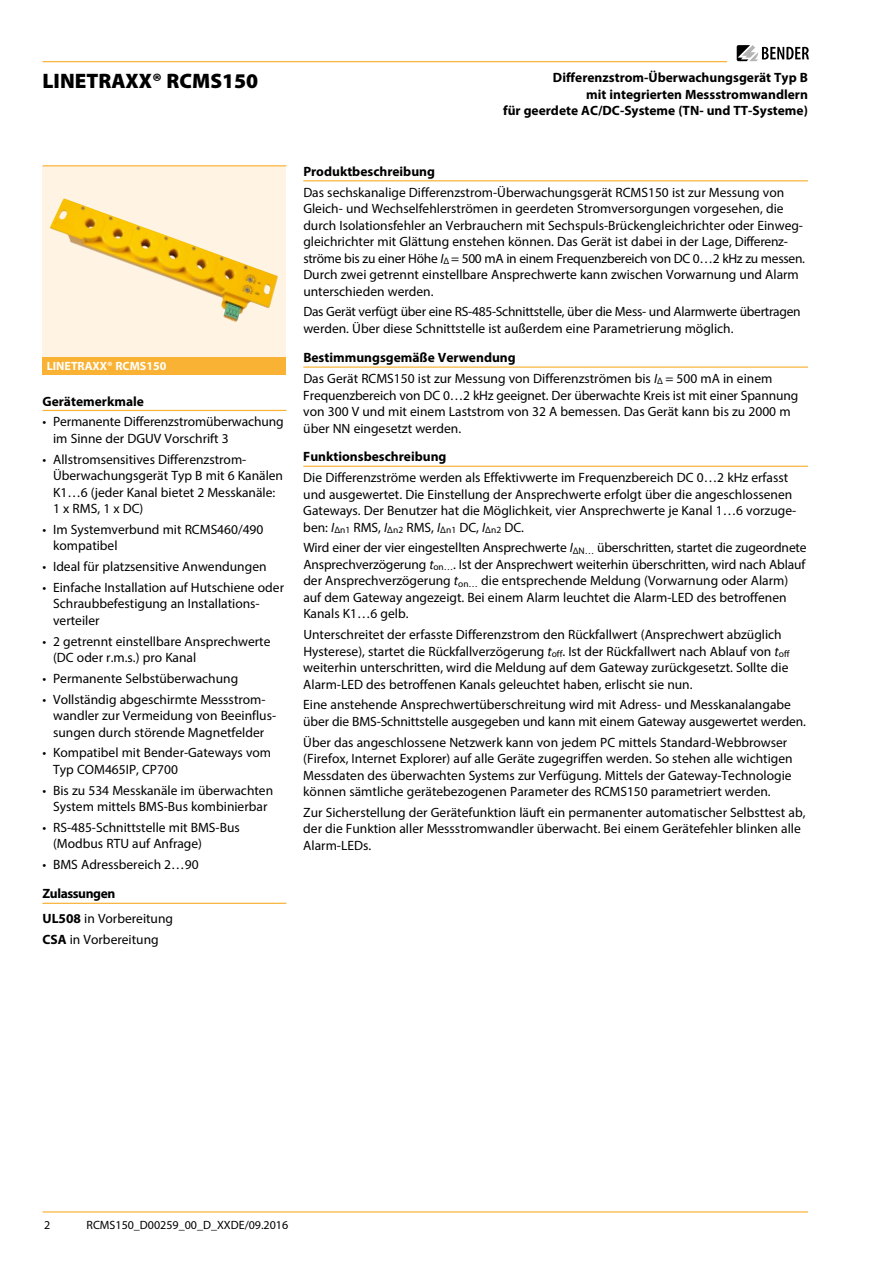
<style>
.page{position:relative;width:893px;height:1263px;background:#fff}
.page>*{position:absolute;margin:0;border:0;box-sizing:border-box;transform-origin:0 0}
.t1{font:900 21px "Myriad Pro";color:#000}
.t2{font:13.5px/16.5px "Myriad Pro";color:#000}
.t3{font:700 13.5px/16.5px "Myriad Pro";color:#000;text-align:right}
.t4{font:13.5px/16.5px "Myriad Pro";letter-spacing:-.02em;color:#000}
.t5{font:700 13.5px/25px "Myriad Pro";letter-spacing:-.03em;color:#000}
.t6{font:12px "Myriad Pro";color:#000}
.t7{font:700 12px "Myriad Pro";color:#fff}
.s1{font-weight:400}
.s2{font-weight:700}
.s3{font-style:italic}
</style>
<div class="page">
<svg style="left:737px;top:45px;width:72px;height:16px"></svg>
<hr style="left:43px;top:61px;width:684px;height:1px;background:#f9b234">
<hr style="left:43px;top:1211px;width:765px;height:1px;background:#f9b234">
<div style="left:43px;top:166px;width:243px;height:191px;background:#fff4e4"></div>
<img style="left:50px;top:198px;width:228px;height:124px">
<hr style="left:303px;top:180px;width:505px;height:1px;background:#f9b234">
<hr style="left:303px;top:366px;width:505px;height:2px;background:#f9b234">
<hr style="left:303px;top:466px;width:505px;height:1px;background:#f9b234">
<hr style="left:43px;top:410px;width:243px;height:1px;background:#f9b234">
<hr style="left:43px;top:903px;width:243px;height:1px;background:#f9b234">
<div style="left:43px;top:357px;width:243px;height:17px;background:#f9b234"></div>
<hr style="left:43px;top:165px;width:243px;height:1px;background:#f9b234">
<h1 class="t1" style="left:43px;top:69px;width:217px">LINETRAXX® RCMS150</h1>
<p class="t3" style="left:503px;top:69px;width:306px">Differenzstrom-Überwachungsgerät Typ B<br>mit integrierten Messstromwandlern<br>für geerdete AC/DC-Systeme (TN- und TT-Systeme)</p>
<p class="t7" style="left:47px;top:358px;width:121px">LINETRAXX® RCMS150</p>
<p class="t3" style="left:43px;top:392px;width:103px">Gerätemerkmale</p>
<p class="t2" style="left:53px;top:413px;width:232px;text-indent:-11px">• Permanente Differenzstromüberwachung im Sinne der DGUV Vorschrift 3</p>
<p class="t2" style="left:53px;top:451px;width:231px;text-indent:-11px">• Allstromsensitives Differenzstrom-<br>Überwachungsgerät Typ B mit 6 Kanälen<br>K1…6 (jeder Kanal bietet 2 Messkanäle:<br>1 x RMS, 1 x DC)</p>
<p class="t2" style="left:53px;top:521px;width:212px;text-indent:-11px">• Im Systemverbund mit RCMS460/490 kompatibel</p>
<p class="t2" style="left:43px;top:558px;width:226px">• Ideal für platzsensitive Anwendungen</p>
<p class="t2" style="left:53px;top:579px;width:232px;text-indent:-11px">• Einfache Installation auf Hutschiene oder<br>Schraubbefestigung an Installations&shy;verteiler</p>
<p class="t2" style="left:53px;top:633px;width:219px;text-indent:-11px">• 2 getrennt einstellbare Ansprechwerte (DC oder r.m.s.) pro Kanal</p>
<p class="t2" style="left:43px;top:670px;width:197px">• Permanente Selbstüberwachung</p>
<p class="t2" style="left:53px;top:691px;width:224px;text-indent:-11px">• Vollständig abgeschirmte Messstrom&shy;wandler zur Vermeidung von Beeinflus&shy;sungen durch störende Magnetfelder</p>
<p class="t2" style="left:53px;top:744px;width:220px;text-indent:-11px">• Kompatibel mit Bender-Gateways vom<br>Typ COM465IP, CP700</p>
<p class="t2" style="left:43px;top:782px;width:232px;text-align:center">• Bis zu 534 Messkanäle im überwachten<br>System mittels BMS-Bus kombinierbar</p>
<p class="t2" style="left:53px;top:819px;width:188px;text-indent:-11px">• RS-485-Schnittstelle mit BMS-Bus (Modbus RTU auf Anfrage)</p>
<p class="t2" style="left:43px;top:856px;width:158px">• BMS Adressbereich 2…90</p>
<p class="t5" style="left:43px;top:881px;width:132px">Zulassungen<br>UL508 <span class="s1">in Vorbereitung</span></p>
<p class="t2" style="left:43px;top:931px;width:118px"><span class="s2">CSA</span> in Vorbereitung</p>
<p class="t3" style="left:303px;top:163px;width:133px">Produktbeschreibung</p>
<p class="t2" style="left:303px;top:184px;width:503px">Das sechskanalige Differenzstrom-Überwachungsgerät RCMS150 ist zur Messung von Gleich- und Wechselfehlerströmen in geerdeten Stromversorgungen vorgesehen, die durch Isolationsfehler an Verbrauchern mit Sechspuls-Brückengleichrichter oder Einweg&shy;gleichrichter mit Glättung enstehen können. Das Gerät ist dabei in der Lage, Differenz&shy;ströme bis zu einer Höhe <span class="s3">I</span><sub>Δ</sub> = 500 mA in einem Frequenzbereich von DC 0…2 kHz zu messen.<br>Durch zwei getrennt einstellbare Ansprechwerte kann zwischen Vorwarnung und Alarm unterschieden werden.</p>
<p class="t4" style="left:303px;top:303px;width:499px">Das Gerät verfügt über eine RS-485-Schnittstelle, über die Mess- und Alarmwerte übertragen werden. Über diese Schnittstelle ist außerdem eine Parametrierung möglich.</p>
<p class="t2" style="left:303px;top:347px;width:471px;line-height:20.7px"><span class="s2">Bestimmungsgemäße Verwendung<br></span>Das Gerät RCMS150 ist zur Messung von Differenzströmen bis <span class="s3">I</span><sub>Δ</sub> = 500 mA in einem</p>
<p class="t2" style="left:303px;top:386px;width:496px">Frequenzbereich von DC 0…2 kHz geeignet. Der überwachte Kreis ist mit einer Spannung von 300 V und mit einem Laststrom von 32 A bemessen. Das Gerät kann bis zu 2000 m über NN eingesetzt werden.</p>
<p class="t3" style="left:303px;top:448px;width:145px">Funktionsbeschreibung</p>
<p class="t2" style="left:303px;top:469px;width:494px">Die Differenzströme werden als Effektivwerte im Frequenzbereich DC 0…2 kHz erfasst und ausgewertet. Die Einstellung der Ansprechwerte erfolgt über die angeschlossenen Gateways. Der Benutzer hat die Möglichkeit, vier Ansprechwerte je Kanal 1…6 vorzuge&shy;ben: <span class="s3">I</span><sub>Δn1</sub> RMS, <span class="s3">I</span><sub>Δn2</sub> RMS, <span class="s3">I</span><sub>Δn1</sub> DC, <span class="s3">I</span><sub>Δn2</sub> DC.</p>
<p class="t2" style="left:303px;top:539px;width:505px">Wird einer der vier eingestellten Ansprechwerte <span class="s3">I</span><sub>ΔN…</sub> überschritten, startet die zugeordnete Ansprechverzögerung <span class="s3">t</span><sub>on…</sub>. Ist der Ansprechwert weiterhin überschritten, wird nach Ablauf der Ansprechverzögerung <span class="s3">t</span><sub>on…</sub> die entsprechende Meldung (Vorwarnung oder Alarm) auf dem Gateway angezeigt. Bei einem Alarm leuchtet die Alarm-LED des betroffenen Kanals K1…6 gelb.</p>
<p class="t2" style="left:303px;top:626px;width:488px">Unterschreitet der erfasste Differenzstrom den Rückfallwert (Ansprechwert abzüglich Hysterese), startet die Rückfallverzögerung <span class="s3">t</span><sub>off</sub>. Ist der Rückfallwert nach Ablauf von <span class="s3">t</span><sub>off </sub>weiterhin unterschritten, wird die Meldung auf dem Gateway zurückgesetzt. Sollte die Alarm-LED des betroffenen Kanals geleuchtet haben, erlischt sie nun.</p>
<p class="t2" style="left:303px;top:696px;width:504px">Eine anstehende Ansprechwertüberschreitung wird mit Adress- und Messkanalangabe über die BMS-Schnittstelle ausgegeben und kann mit einem Gateway ausgewertet werden.</p>
<p class="t2" style="left:303px;top:734px;width:491px">Über das angeschlossene Netzwerk kann von jedem PC mittels Standard-Webbrowser (Firefox, Internet Explorer) auf alle Geräte zugegriffen werden. So stehen alle wichtigen Messdaten des überwachten Systems zur Verfügung. Mittels der Gateway-Technologie können sämtliche gerätebezogenen Parameter des RCMS150 parametriert werden.</p>
<p class="t2" style="left:303px;top:804px;width:504px">Zur Sicherstellung der Gerätefunktion läuft ein permanenter automatischer Selbsttest ab, der die Funktion aller Messstromwandler überwacht. Bei einem Gerätefehler blinken alle<br>Alarm-LEDs.</p>
<p class="t6" style="left:44px;top:1217px;width:8px">2</p>
<p class="t6" style="left:87px;top:1217px;width:203px">RCMS150_D00259_00_D_XXDE/09.2016</p>
</div>
